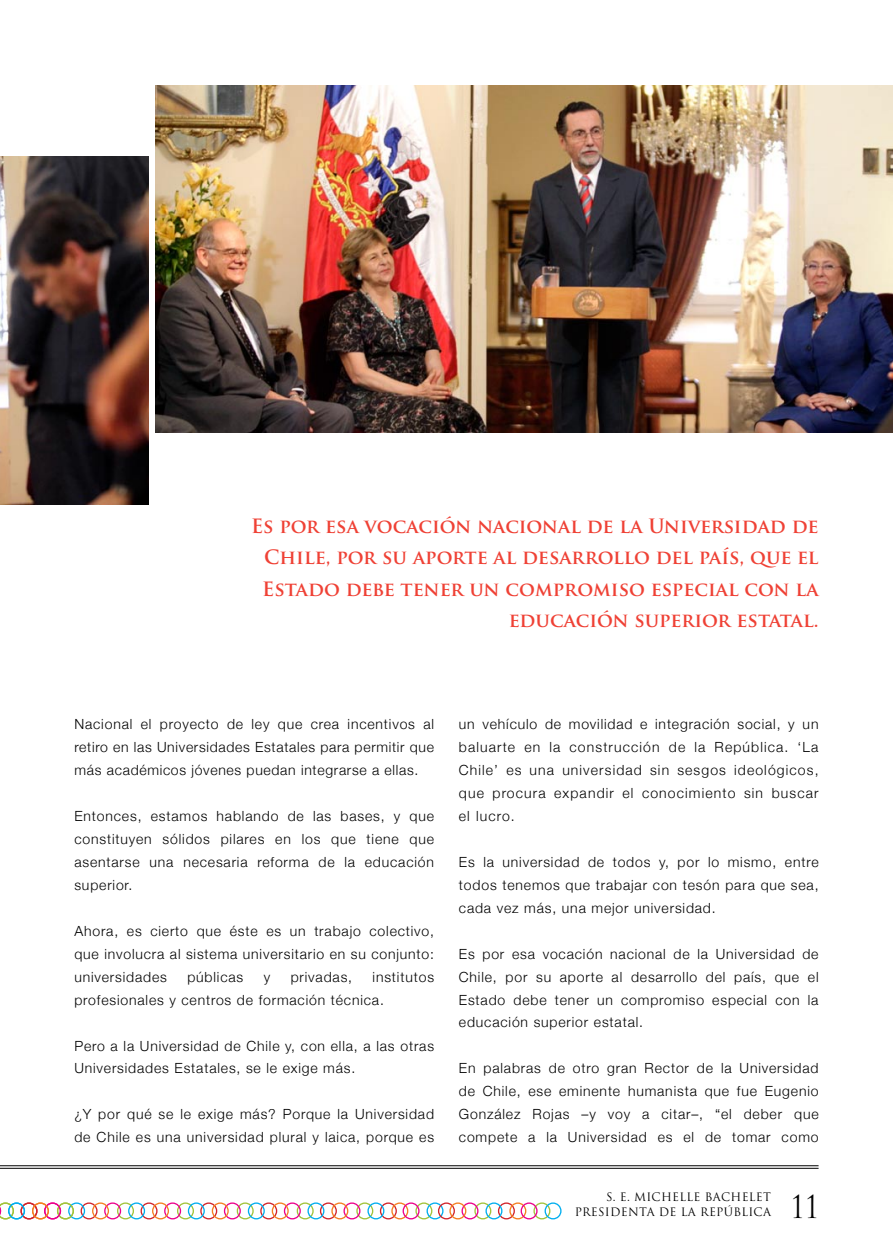
<style>
.page{position:relative;width:893px;height:1241px;background:#fff}
.page>*{position:absolute;margin:0;border:0;box-sizing:border-box;transform-origin:0 0}
.t1{font:30.8px "Trajan Pro";color:#000;scale:.82 1}
.t2{font:700 19.25px/31.5px "Trajan Pro";color:#ef4135;text-align:right}
.t3{font:300 14px/22.9px "Helvetica Neue";letter-spacing:.06em;color:#000;text-align:justify}
.t4{font:11.38px/15.8px "Trajan Pro";letter-spacing:.025em;color:#000;text-align:right}
</style>
<div class="page">
<img style="left:156px;top:85px;width:737px;height:347px">
<img style="left:0;top:157px;width:149px;height:347px">
<hr style="left:0;top:1165px;width:819px;height:1px;background:#000">
<hr style="left:0;top:1167px;width:819px;height:1px;background:#000">
<div style="left:117px;top:1202px;width:17px;height:17px;border:1px solid #a2c33a;border-radius:50%"></div>
<div style="left:104px;top:1202px;width:17px;height:17px;border:1px solid #ec008c;border-radius:50%"></div>
<div style="left:81px;top:1202px;width:17px;height:17px;border:1px solid #d2232a;border-radius:50%"></div>
<div style="left:92px;top:1202px;width:17px;height:17px;border:1px solid #f57e20;border-radius:50%"></div>
<div style="left:68px;top:1202px;width:17px;height:17px;border:1px solid #00aeef;border-radius:50%"></div>
<div style="left:177px;top:1202px;width:17px;height:17px;border:1px solid #a2c33a;border-radius:50%"></div>
<div style="left:164px;top:1202px;width:17px;height:17px;border:1px solid #ec008c;border-radius:50%"></div>
<div style="left:141px;top:1202px;width:17px;height:17px;border:1px solid #d2232a;border-radius:50%"></div>
<div style="left:152px;top:1202px;width:17px;height:17px;border:1px solid #f57e20;border-radius:50%"></div>
<div style="left:128px;top:1202px;width:17px;height:17px;border:1px solid #00aeef;border-radius:50%"></div>
<svg style="left:0;top:1202px;width:14px;height:17px"></svg>
<div style="left:57px;top:1202px;width:17px;height:17px;border:1px solid #a2c33a;border-radius:50%"></div>
<div style="left:44px;top:1202px;width:17px;height:17px;border:1px solid #ec008c;border-radius:50%"></div>
<div style="left:21px;top:1202px;width:17px;height:17px;border:1px solid #d2232a;border-radius:50%"></div>
<div style="left:32px;top:1202px;width:17px;height:17px;border:1px solid #f57e20;border-radius:50%"></div>
<div style="left:8px;top:1202px;width:17px;height:17px;border:1px solid #00aeef;border-radius:50%"></div>
<div style="left:237px;top:1202px;width:17px;height:17px;border:1px solid #a2c33a;border-radius:50%"></div>
<div style="left:224px;top:1202px;width:17px;height:17px;border:1px solid #ec008c;border-radius:50%"></div>
<div style="left:200px;top:1202px;width:17px;height:17px;border:1px solid #d2232a;border-radius:50%"></div>
<div style="left:212px;top:1202px;width:17px;height:17px;border:1px solid #f57e20;border-radius:50%"></div>
<div style="left:188px;top:1202px;width:17px;height:17px;border:1px solid #00aeef;border-radius:50%"></div>
<div style="left:297px;top:1202px;width:17px;height:17px;border:1px solid #a2c33a;border-radius:50%"></div>
<div style="left:284px;top:1202px;width:17px;height:17px;border:1px solid #ec008c;border-radius:50%"></div>
<div style="left:260px;top:1202px;width:17px;height:17px;border:1px solid #d2232a;border-radius:50%"></div>
<div style="left:272px;top:1202px;width:17px;height:17px;border:1px solid #f57e20;border-radius:50%"></div>
<div style="left:248px;top:1202px;width:17px;height:17px;border:1px solid #00aeef;border-radius:50%"></div>
<div style="left:356px;top:1202px;width:17px;height:17px;border:1px solid #a2c33a;border-radius:50%"></div>
<div style="left:343px;top:1202px;width:17px;height:17px;border:1px solid #ec008c;border-radius:50%"></div>
<div style="left:320px;top:1202px;width:17px;height:17px;border:1px solid #d2232a;border-radius:50%"></div>
<div style="left:331px;top:1202px;width:17px;height:17px;border:1px solid #f57e20;border-radius:50%"></div>
<div style="left:307px;top:1202px;width:17px;height:17px;border:1px solid #00aeef;border-radius:50%"></div>
<div style="left:380px;top:1202px;width:17px;height:17px;border:1px solid #d2232a;border-radius:50%"></div>
<div style="left:391px;top:1202px;width:17px;height:17px;border:1px solid #f57e20;border-radius:50%"></div>
<div style="left:367px;top:1202px;width:17px;height:17px;border:1px solid #00aeef;border-radius:50%"></div>
<div style="left:415px;top:1202px;width:17px;height:17px;border:1px solid #a2c33a;border-radius:50%"></div>
<div style="left:403px;top:1202px;width:17px;height:17px;border:1px solid #ec008c;border-radius:50%"></div>
<div style="left:426px;top:1202px;width:17px;height:17px;border:1px solid #00aeef;border-radius:50%"></div>
<div style="left:474px;top:1202px;width:17px;height:17px;border:1px solid #a2c33a;border-radius:50%"></div>
<div style="left:461px;top:1202px;width:17px;height:17px;border:1px solid #ec008c;border-radius:50%"></div>
<div style="left:438px;top:1202px;width:17px;height:17px;border:1px solid #d2232a;border-radius:50%"></div>
<div style="left:449px;top:1202px;width:17px;height:17px;border:1px solid #f57e20;border-radius:50%"></div>
<div style="left:498px;top:1202px;width:17px;height:17px;border:1px solid #d2232a;border-radius:50%"></div>
<div style="left:509px;top:1202px;width:17px;height:17px;border:1px solid #f57e20;border-radius:50%"></div>
<div style="left:485px;top:1202px;width:17px;height:17px;border:1px solid #00aeef;border-radius:50%"></div>
<div style="left:533px;top:1202px;width:17px;height:17px;border:1px solid #a2c33a;border-radius:50%"></div>
<div style="left:521px;top:1202px;width:17px;height:17px;border:1px solid #ec008c;border-radius:50%"></div>
<div style="left:545px;top:1202px;width:17px;height:17px;border:1px solid #00aeef;border-radius:50%"></div>
<h2 class="t2" style="left:251px;top:510px;width:569px">Es por esa vocación nacional de la Universidad de Chile, por su aporte al desarrollo del país, que el Estado debe tener un compromiso especial con la educación superior estatal.</h2>
<p class="t3" style="left:74px;top:712px;width:361px">Nacional el proyecto de ley que crea incentivos al retiro en las Universidades Estatales para permitir que más académicos jóvenes puedan integrarse a ellas.</p>
<p class="t3" style="left:74px;top:804px;width:361px">Entonces, estamos hablando de las bases, y que constituyen sólidos pilares en los que tiene que asentarse una necesaria reforma de la educación superior.</p>
<p class="t3" style="left:74px;top:918px;width:361px">Ahora, es cierto que éste es un trabajo colectivo, que involucra al sistema universitario en su conjunto: universidades</p>
<p class="t3" style="left:187px;top:964px;width:57px">públicas</p>
<p class="t3" style="left:264px;top:964px;width:8px">y</p>
<p class="t3" style="left:291px;top:964px;width:63px">privadas,</p>
<p class="t3" style="left:74px;top:964px;width:361px;text-indent:298px">institutos profesionales y centros de formación técnica.</p>
<p class="t3" style="left:74px;top:1033px;width:361px">Pero a la Universidad de Chile y, con ella, a las otras<br>Universidades Estatales, se le exige más.</p>
<p class="t3" style="left:74px;top:1102px;width:361px">¿Y por qué se le exige más? Porque la Universidad de Chile es una universidad plural y laica, porque es</p>
<p class="t3" style="left:459px;top:712px;width:361px">un vehículo de movilidad e integración social, y un baluarte en la construcción de la República. ‘La Chile’ es una universidad sin sesgos ideológicos, que procura expandir el conocimiento sin buscar el lucro.</p>
<p class="t3" style="left:459px;top:850px;width:361px">Es la universidad de todos y, por lo mismo, entre todos tenemos que trabajar con tesón para que sea, cada vez más, una mejor universidad.</p>
<p class="t3" style="left:459px;top:941px;width:361px">Es por esa vocación nacional de la Universidad de Chile, por su aporte al desarrollo del país, que el Estado debe tener un compromiso especial con la educación superior estatal.</p>
<p class="t3" style="left:459px;top:1056px;width:361px">En palabras de otro gran Rector de la Universidad de Chile, ese eminente humanista que fue Eugenio González Rojas –y voy a citar–, “el deber que compete a la Universidad es el de tomar como</p>
<p class="t4" style="left:575px;top:1188px;width:198px">S. E. MICHELLE BACHELET<br>PRESIDENTA DE LA REPÚBLICA</p>
<h1 class="t1" style="left:791px;top:1187px;width:36px">11</h1>
</div>
